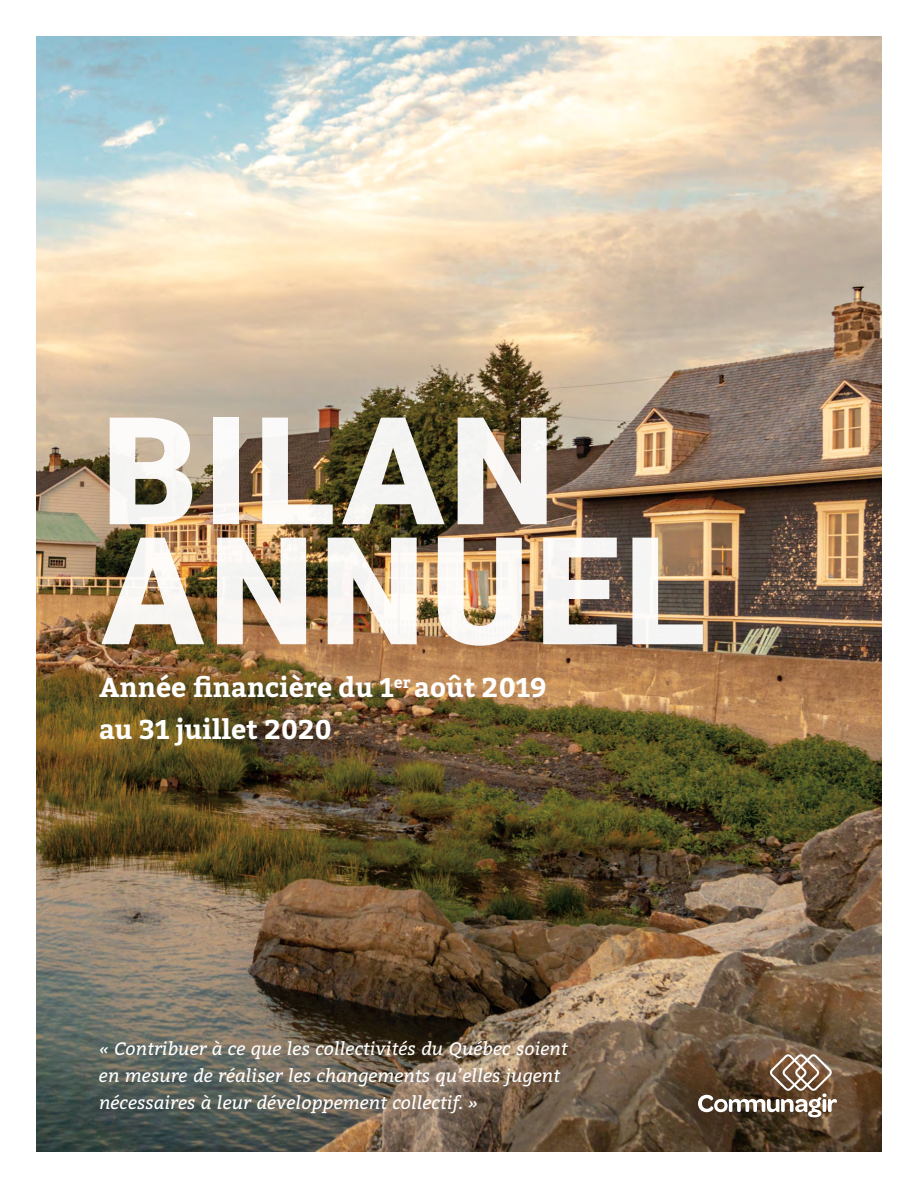
<style>
.page{position:relative;width:918px;height:1188px;background:#fff}
.page>*{position:absolute;margin:0;border:0;box-sizing:border-box;transform-origin:0 0}
.t1{font:900 150px/120px "Roboto";letter-spacing:.035em;color:#fff}
.t2{font:700 27px/42px "Bitter";color:#fff}
.t3{font:italic 18px/27px "Bitter";color:#fff}
</style>
<div class="page">
<img style="left:37px;top:37px;width:844px;height:1114px">
<svg style="left:698px;top:1054px;width:139px;height:63px;background:#7a6653"></svg>
<h1 class="t1" style="left:102px;top:405px;width:606px">BILAN<br>ANNUEL</h1>
<h2 class="t2" style="left:99px;top:667px;width:449px">Année financière du 1<sup>er</sup> août 2019 au 31 juillet 2020</h2>
<p class="t3" style="left:99px;top:1034px;width:470px">« Contribuer à ce que les collectivités du Québec soient en mesure de réaliser les changements qu’elles jugent nécessaires à leur développement collectif. »</p>
</div>
